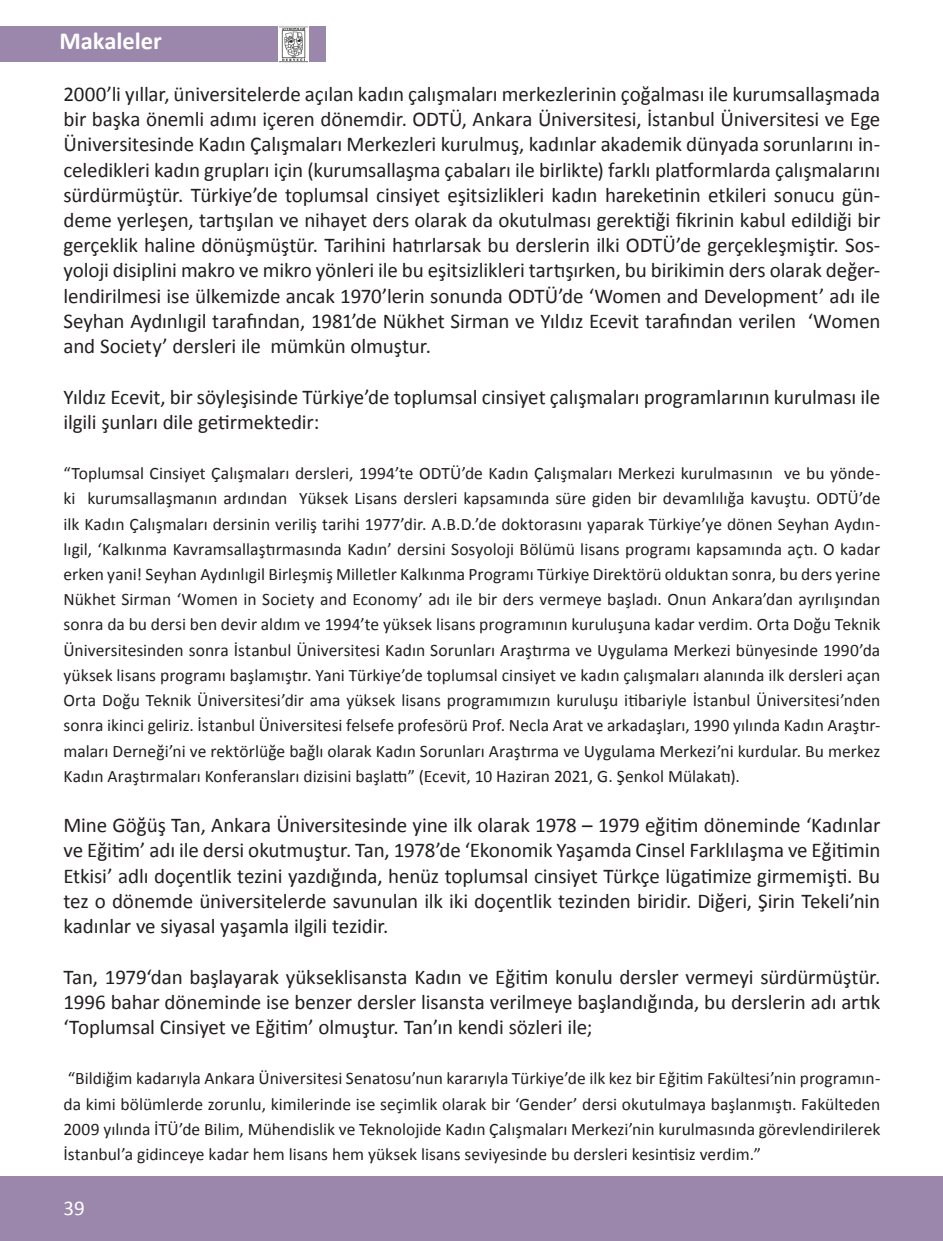
<style>
.page{position:relative;width:943px;height:1241px;background:#fff}
.page>*{position:absolute;margin:0;border:0;box-sizing:border-box;transform-origin:0 0}
.t1{font:700 24.5px "Calibri";color:#fff}
.t2{font:21px/25.2px "Calibri";letter-spacing:-.005em;color:#231f20;text-align:justify}
.t3{font:21px "Calibri";color:#fff}
.t4{font:17.5px/25.2px "Calibri";color:#231f20;text-align:justify}
</style>
<div class="page">
<div style="left:0;top:1176px;width:942px;height:64px;background:#9b87ab"></div>
<div style="left:0;top:26px;width:326px;height:36px;background:#9b87ab"></div>
<div style="left:278px;top:26px;width:31px;height:36px;background:#fff"></div>
<img style="left:279px;top:26px;width:29px;height:36px">
<hr style="left:942px;top:1176px;width:1px;height:64px;background:#9b87ab">
<p class="t1" style="left:59px;top:24px;width:104px">Makaleler</p>
<p class="t2" style="left:63px;top:81px;width:818px">2000’li yıllar, üniversitelerde açılan kadın çalışmaları merkezlerinin çoğalması ile kurumsallaşmada bir başka önemli adımı içeren dönemdir. ODTÜ, Ankara Üniversitesi, İstanbul Üniversitesi ve Ege Üniversitesinde Kadın Çalışmaları Merkezleri kurulmuş, kadınlar akademik dünyada sorunlarını in&shy;celedikleri kadın grupları için (kurumsallaşma çabaları ile birlikte) farklı platformlarda çalışmalarını sürdürmüştür. Türkiye’de toplumsal cinsiyet eşitsizlikleri kadın hareketinin etkileri sonucu gün&shy;deme yerleşen, tartışılan ve nihayet ders olarak da okutulması gerektiği fikrinin kabul edildiği bir gerçeklik haline dönüşmüştür. Tarihini hatırlarsak bu derslerin ilki ODTÜ’de gerçekleşmiştir. Sos-</p>
<p class="t2" style="left:63px;top:257px;width:818px">yoloji disiplini makro ve mikro yönleri ile bu eşitsizlikleri tartışırken, bu birikimin ders olarak değer&shy;lendirilmesi ise ülkemizde ancak 1970’lerin sonunda ODTÜ’de ‘Women and Development’ adı ile Seyhan Aydınlıgil tarafından, 1981’de Nükhet Sirman ve Yıldız Ecevit tarafından verilen ‘Women and Society’ dersleri ile mümkün olmuştur.</p>
<p class="t2" style="left:63px;top:383px;width:818px">Yıldız Ecevit, bir söyleşisinde Türkiye’de toplumsal cinsiyet çalışmaları programlarının kurulması ile ilgili şunları dile getirmektedir:</p>
<p class="t4" style="left:63px;top:460px;width:818px">“Toplumsal Cinsiyet Çalışmaları dersleri, 1994’te ODTÜ’de Kadın Çalışmaları Merkezi kurulmasının ve bu yönde&shy;ki kurumsallaşmanın ardından Yüksek Lisans dersleri kapsamında süre giden bir devamlılığa kavuştu. ODTÜ’de ilk Kadın Çalışmaları dersinin veriliş tarihi 1977’dir. A.B.D.’de doktorasını yaparak Türkiye’ye dönen Seyhan Aydın&shy;lıgil, ‘Kalkınma Kavramsallaştırmasında Kadın’ dersini Sosyoloji Bölümü lisans programı kapsamında açtı. O kadar erken yani! Seyhan Aydınlıgil Birleşmiş Milletler Kalkınma Programı Türkiye Direktörü olduktan sonra, bu ders yerine Nükhet Sirman ‘Women in Society and Economy’ adı ile bir ders vermeye başladı. Onun Ankara’dan ayrılışından sonra da bu dersi ben devir aldım ve 1994’te yüksek lisans programının kuruluşuna kadar verdim. Orta Doğu Teknik Üniversitesinden sonra İstanbul Üniversitesi Kadın Sorunları Araştırma ve Uygulama Merkezi bünyesinde 1990’da yüksek lisans programı başlamıştır. Yani Türkiye’de toplumsal cinsiyet ve kadın çalışmaları alanında ilk dersleri açan Orta Doğu Teknik Üniversitesi’dir ama yüksek lisans programımızın kuruluşu itibariyle İstanbul Üniversitesi’nden sonra ikinci geliriz. İstanbul Üniversitesi felsefe profesörü Prof. Necla Arat ve arkadaşları, 1990 yılında Kadın Araştır&shy;maları Derneği’ni ve rektörlüğe bağlı olarak Kadın Sorunları Araştırma ve Uygulama Merkezi’ni kurdular. Bu merkez Kadın Araştırmaları Konferansları dizisini başlattı” (Ecevit, 10 Haziran 2021, G. Şenkol Mülakatı).</p>
<p class="t2" style="left:63px;top:812px;width:818px">Mine Göğüş Tan, Ankara Üniversitesinde yine ilk olarak 1978 – 1979 eğitim döneminde ‘Kadınlar ve Eğitim’ adı ile dersi okutmuştur. Tan, 1978’de ‘Ekonomik Yaşamda Cinsel Farklılaşma ve Eğitimin Etkisi’ adlı doçentlik tezini yazdığında, henüz toplumsal cinsiyet Türkçe lügatimize girmemişti. Bu tez o dönemde üniversitelerde savunulan ilk iki doçentlik tezinden biridir. Diğeri, Şirin Tekeli’nin kadınlar ve siyasal yaşamla ilgili tezidir.</p>
<p class="t2" style="left:63px;top:963px;width:818px">Tan, 1979‘dan başlayarak yükseklisansta Kadın ve Eğitim konulu dersler vermeyi sürdürmüştür.<br>1996 bahar döneminde ise benzer dersler lisansta verilmeye başlandığında, bu derslerin adı artık ‘Toplumsal Cinsiyet ve Eğitim’ olmuştur. Tan’ın kendi sözleri ile;</p>
<p class="t4" style="left:63px;top:1065px;width:818px">“Bildiğim kadarıyla Ankara Üniversitesi Senatosu’nun kararıyla Türkiye’de ilk kez bir Eğitim Fakültesi’nin programın&shy;da kimi bölümlerde zorunlu, kimilerinde ise seçimlik olarak bir ‘Gender’ dersi okutulmaya başlanmıştı. Fakülteden 2009 yılında İTÜ’de Bilim, Mühendislik ve Teknolojide Kadın Çalışmaları Merkezi’nin kurulmasında görevlendirilerek İstanbul’a gidinceye kadar hem lisans hem yüksek lisans seviyesinde bu dersleri kesintisiz verdim.”</p>
<p class="t3" style="left:63px;top:1192px;width:23px">39</p>
</div>
